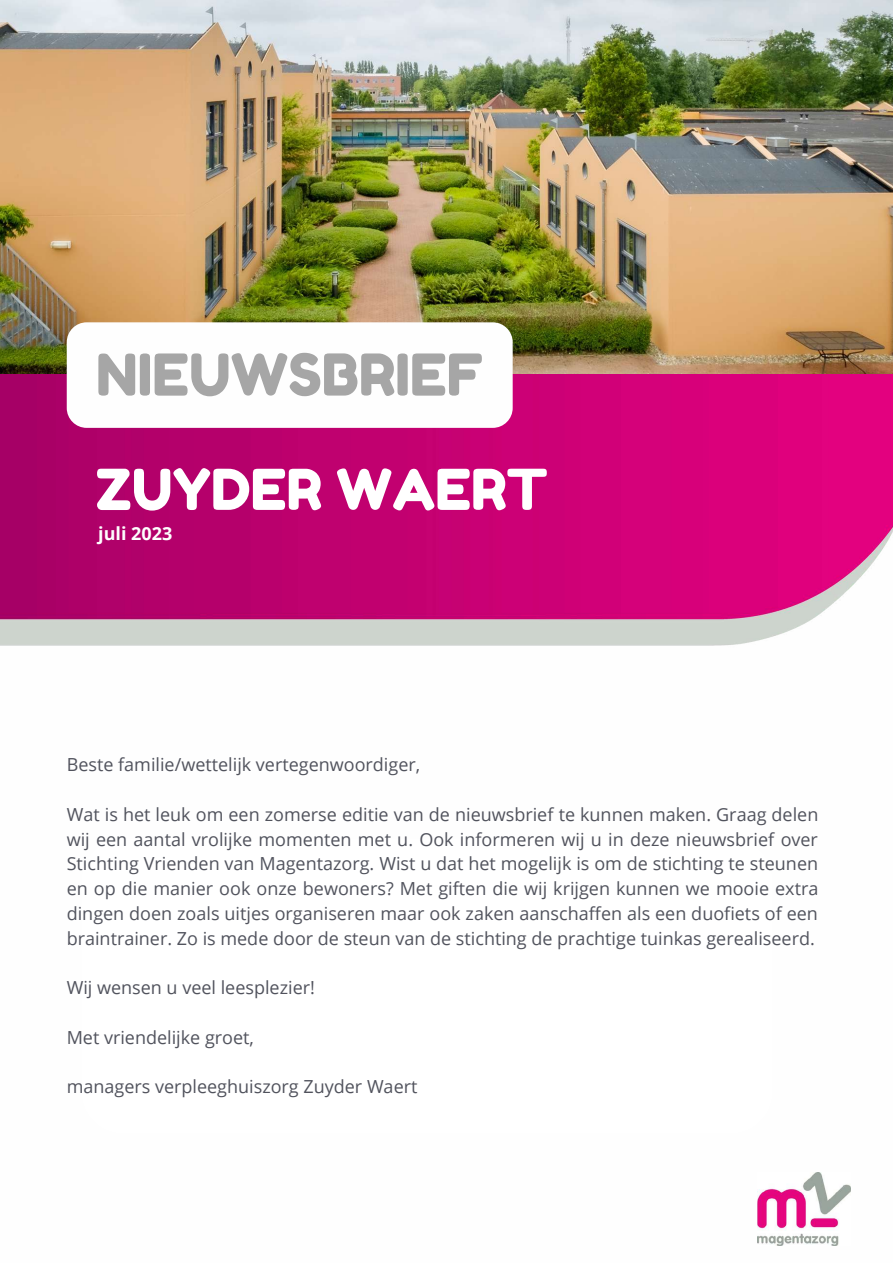
<style>
.page{position:relative;width:893px;height:1263px;background:#fff}
.page>*{position:absolute;margin:0;border:0;box-sizing:border-box;transform-origin:0 0}
.t1{font:57.53px "Fredoka One";color:#a6a6a6}
.t2{font:56.18px "Fredoka One";color:#fff}
.t3{font:18px/24.8px "Open Sans";color:#51535d;text-align:justify}
.t4{font:700 18px "Open Sans";color:#fefefe}
</style>
<div class="page">
<img style="left:0;top:0;width:893px;height:375px">
<img style="left:758px;top:1172px;width:92px;height:73px">
<img style="left:0;top:375px;width:893px;height:271px">
<div style="left:67px;top:322px;width:446px;height:106px;background:#fefefe;border-radius:20px"></div>
<h1 class="t1" style="left:96px;top:340px;width:389px">NIEUWSBRIEF</h1>
<h2 class="t2" style="left:96px;top:455px;width:453px">ZUYDER WAERT</h2>
<p class="t4" style="left:98px;top:520px;width:75px">juli 2023</p>
<p class="t3" style="left:67px;top:752px;width:355px">Beste familie/wettelijk vertegenwoordiger,</p>
<p class="t3" style="left:67px;top:801px;width:753px">Wat is het leuk om een zomerse editie van de nieuwsbrief te kunnen maken. Graag delen wij een aantal vrolijke momenten met u. Ook informeren wij u in deze nieuwsbrief over Stichting Vrienden van Magentazorg. Wist u dat het mogelijk is om de stichting te steunen en op die manier ook onze bewoners? Met giften die wij krijgen kunnen we mooie extra dingen doen zoals uitjes organiseren maar ook zaken aanschaffen als een duofiets of een braintrainer. Zo is mede door de steun van de stichting de prachtige tuinkas gerealiseerd.</p>
<p class="t3" style="left:67px;top:975px;width:250px">Wij wensen u veel leesplezier!</p>
<p class="t3" style="left:67px;top:1024px;width:189px">Met vriendelijke groet,</p>
<p class="t3" style="left:67px;top:1074px;width:352px">managers verpleeghuiszorg Zuyder Waert</p>
</div>
